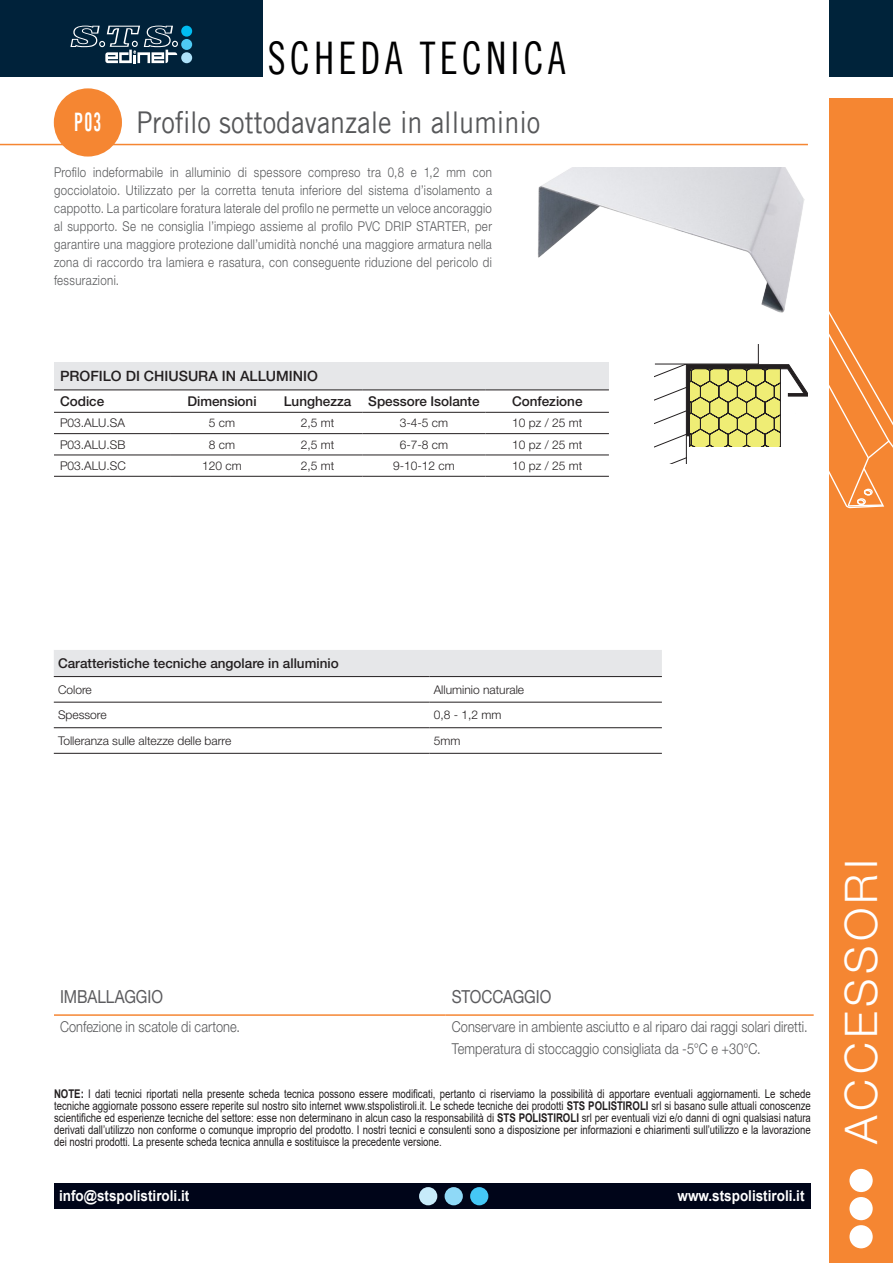
<style>
.page{position:relative;width:893px;height:1263px;background:#fff}
.page>*{position:absolute;margin:0;border:0;box-sizing:border-box;transform-origin:0 0}
.t1{font:45px "Trade Gothic LT Cond Eighteen";letter-spacing:.1em;color:#000001;scale:.9 1}
.t2{font:300 45px "Helvetica Neue LT Std";letter-spacing:.1em;color:#fff}
.ProductTitle{font:30px "Trade Gothic LT";color:#57585a;scale:.9 1}
.t3{font:25.5px "Trade Gothic LT Bold Cond Twenty";color:#fff;scale:.7 1}
.t4{font:18px "Helvetica Neue LT Std";letter-spacing:-.005em;color:#5c5c5f;scale:.85 1}
.BodyCopy{font:300 15px "Helvetica Neue LT Std";letter-spacing:.005em;color:#57585a;scale:.85 1}
.t5{font:700 15px "Arial";color:#fff;scale:.9 1}
.Table_Title{font:500 14.25px "Helvetica Neue LT Std";color:#231f20}
.BodyCopy-2{font:300 13.5px/18px "Helvetica Neue LT Std";letter-spacing:.03em;color:#57585a;text-align:justify;scale:.85 1}
.Table_Header{font:500 13.5px "Helvetica Neue LT Std";color:#231f20}
.t6{font:12px/12px "Arial";color:#231f20;text-align:justify;scale:.8 1}
.Table_BodyCopy{font:300 12px "Helvetica Neue LT Std";color:#231f20}
.s1{font-weight:700}
</style>
<div class="page">
<div style="left:54px;top:1183px;width:757px;height:26px;background:#000519"></div>
<div style="left:470px;top:1187px;width:18px;height:18px;background:#45c7f5;border-radius:50%"></div>
<div style="left:445px;top:1187px;width:18px;height:18px;background:#8fd9f7;border-radius:50%"></div>
<div style="left:419px;top:1187px;width:18px;height:18px;background:#c7ebfa;border-radius:50%"></div>
<div style="left:829px;top:98px;width:64px;height:1165px;background:#f58632"></div>
<svg style="left:829px;top:311px;width:64px;height:197px"></svg>
<div style="left:829px;top:0;width:64px;height:77px;background:#00233a"></div>
<div style="left:849px;top:1169px;width:24px;height:23px;background:#fff;border-radius:50%"></div>
<div style="left:849px;top:1197px;width:24px;height:23px;background:#fff;border-radius:50%"></div>
<div style="left:849px;top:1225px;width:24px;height:23px;background:#fff;border-radius:50%"></div>
<div style="left:0;top:0;width:262px;height:77px;background:#00223a"></div>
<div style="left:181px;top:26px;width:11px;height:11px;background:#00bcf1;border-radius:50%"></div>
<div style="left:181px;top:39px;width:11px;height:11px;background:#4ecaf4;border-radius:50%"></div>
<div style="left:181px;top:52px;width:11px;height:11px;background:#ade1f9;border-radius:50%"></div>
<svg style="left:70px;top:26px;width:108px;height:37px"></svg>
<hr style="left:0;top:144px;width:808px;height:1px;background:#f58632">
<div style="left:54px;top:88px;width:68px;height:69px;background:#f58632;border-radius:50%"></div>
<hr style="left:54px;top:1014px;width:392px;height:2px;background:#f58634">
<hr style="left:446px;top:1014px;width:368px;height:2px;background:#f58634">
<img style="left:538px;top:168px;width:267px;height:145px">
<svg style="left:654px;top:344px;width:154px;height:120px"></svg>
<div style="left:54px;top:650px;width:608px;height:26px;background:#e6e7e9"></div>
<hr style="left:54px;top:676px;width:375px;height:1px;background:#231f20">
<hr style="left:429px;top:676px;width:233px;height:1px;background:#231f20">
<hr style="left:54px;top:702px;width:375px;height:1px;background:#231f20">
<hr style="left:429px;top:702px;width:233px;height:1px;background:#231f20">
<hr style="left:54px;top:727px;width:375px;height:1px;background:#231f20">
<hr style="left:429px;top:727px;width:233px;height:1px;background:#231f20">
<hr style="left:54px;top:753px;width:375px;height:1px;background:#231f20">
<hr style="left:429px;top:753px;width:233px;height:1px;background:#231f20">
<div style="left:54px;top:363px;width:555px;height:27px;background:#e6e7e9"></div>
<hr style="left:54px;top:412px;width:117px;height:1px;background:#231f20">
<hr style="left:171px;top:412px;width:102px;height:1px;background:#231f20">
<hr style="left:273px;top:412px;width:89px;height:1px;background:#231f20">
<hr style="left:362px;top:412px;width:124px;height:1px;background:#231f20">
<hr style="left:486px;top:412px;width:123px;height:1px;background:#231f20">
<hr style="left:54px;top:433px;width:117px;height:1px;background:#231f20">
<hr style="left:171px;top:433px;width:102px;height:1px;background:#231f20">
<hr style="left:273px;top:433px;width:89px;height:1px;background:#231f20">
<hr style="left:362px;top:433px;width:124px;height:1px;background:#231f20">
<hr style="left:486px;top:433px;width:123px;height:1px;background:#231f20">
<hr style="left:54px;top:455px;width:117px;height:1px;background:#231f20">
<hr style="left:171px;top:455px;width:102px;height:1px;background:#231f20">
<hr style="left:273px;top:455px;width:89px;height:1px;background:#231f20">
<hr style="left:362px;top:455px;width:124px;height:1px;background:#231f20">
<hr style="left:486px;top:455px;width:123px;height:1px;background:#231f20">
<hr style="left:54px;top:476px;width:117px;height:1px;background:#231f20">
<hr style="left:171px;top:476px;width:102px;height:1px;background:#231f20">
<hr style="left:273px;top:476px;width:89px;height:1px;background:#231f20">
<hr style="left:362px;top:476px;width:124px;height:1px;background:#231f20">
<hr style="left:486px;top:476px;width:123px;height:1px;background:#231f20">
<hr style="left:54px;top:390px;width:117px;height:1px;background:#231f20">
<hr style="left:171px;top:390px;width:102px;height:1px;background:#231f20">
<hr style="left:273px;top:390px;width:89px;height:1px;background:#231f20">
<hr style="left:362px;top:390px;width:124px;height:1px;background:#231f20">
<hr style="left:486px;top:390px;width:123px;height:1px;background:#231f20">
<h1 class="t1" style="left:268px;top:31px;width:332px">SCHEDA TECNICA</h1>
<p class="t3" style="left:74px;top:107px;width:40px">P03</p>
<p class="ProductTitle" style="left:136px;top:104px;width:451px">Profilo sottodavanzale in alluminio</p>
<p class="BodyCopy-2" style="left:54px;top:163px;width:517px">Profilo indeformabile in alluminio di spessore compreso tra 0,8 e 1,2 mm con gocciolatoio. Utilizzato per la corretta tenuta inferiore del sistema d’isolamento a cappotto. La particolare foratura laterale del profilo ne permette un veloce ancoraggio al supporto. Se ne consiglia l’impiego assieme al profilo PVC DRIP STARTER, per garantire una maggiore protezione dall’umidità nonché una maggiore armatura nella zona di raccordo tra lamiera e rasatura, con conseguente riduzione del pericolo di fessurazioni.</p>
<p class="Table_Title" style="left:60px;top:368px;width:259px">PROFILO DI CHIUSURA IN ALLUMINIO</p>
<p class="Table_Header" style="left:60px;top:393px;width:46px">Codice</p>
<p class="Table_Header" style="left:187px;top:393px;width:71px">Dimensioni</p>
<p class="Table_Header" style="left:284px;top:393px;width:69px">Lunghezza</p>
<p class="Table_Header" style="left:368px;top:393px;width:113px">Spessore Isolante</p>
<p class="Table_Header" style="left:512px;top:393px;width:72px">Confezione</p>
<p class="Table_BodyCopy" style="left:60px;top:416px;width:66px">P03.ALU.SA</p>
<p class="Table_BodyCopy" style="left:209px;top:416px;width:28px">5 cm</p>
<p class="Table_BodyCopy" style="left:301px;top:416px;width:35px">2,5 mt</p>
<p class="Table_BodyCopy" style="left:400px;top:416px;width:50px">3-4-5 cm</p>
<p class="Table_BodyCopy" style="left:512px;top:416px;width:72px">10 pz / 25 mt</p>
<p class="Table_BodyCopy" style="left:60px;top:437px;width:67px">P03.ALU.SB</p>
<p class="Table_BodyCopy" style="left:209px;top:437px;width:28px">8 cm</p>
<p class="Table_BodyCopy" style="left:301px;top:437px;width:35px">2,5 mt</p>
<p class="Table_BodyCopy" style="left:400px;top:437px;width:50px">6-7-8 cm</p>
<p class="Table_BodyCopy" style="left:512px;top:437px;width:72px">10 pz / 25 mt</p>
<p class="Table_BodyCopy" style="left:60px;top:458px;width:67px">P03.ALU.SC</p>
<p class="Table_BodyCopy" style="left:202px;top:458px;width:41px">120 cm</p>
<p class="Table_BodyCopy" style="left:301px;top:458px;width:35px">2,5 mt</p>
<p class="Table_BodyCopy" style="left:393px;top:458px;width:63px">9-10-12 cm</p>
<p class="Table_BodyCopy" style="left:512px;top:458px;width:72px">10 pz / 25 mt</p>
<p class="Table_Header" style="left:58px;top:655px;width:282px">Caratteristiche tecniche angolare in alluminio</p>
<p class="Table_BodyCopy" style="left:58px;top:682px;width:35px">Colore</p>
<p class="Table_BodyCopy" style="left:434px;top:682px;width:92px">Alluminio naturale</p>
<p class="Table_BodyCopy" style="left:58px;top:708px;width:50px">Spessore</p>
<p class="Table_BodyCopy" style="left:434px;top:708px;width:69px">0,8 - 1,2 mm</p>
<p class="Table_BodyCopy" style="left:58px;top:733px;width:175px">Tolleranza sulle altezze delle barre</p>
<p class="Table_BodyCopy" style="left:434px;top:733px;width:28px">5mm</p>
<p class="t4" style="left:60px;top:986px;width:123px">IMBALLAGGIO</p>
<p class="t4" style="left:452px;top:986px;width:119px">STOCCAGGIO</p>
<p class="BodyCopy" style="left:60px;top:1017px;width:213px">Confezione in scatole di cartone.</p>
<p class="BodyCopy" style="left:452px;top:1017px;width:420px">Conservare in ambiente asciutto e al riparo dai raggi solari diretti.</p>
<p class="BodyCopy" style="left:452px;top:1039px;width:365px">Temperatura di stoccaggio consigliata da -5°C e +30°C.</p>
<p class="t6" style="left:54px;top:1088px;width:948px"><span class="s1">NOTE:</span> I dati tecnici riportati nella presente scheda tecnica possono essere modificati, pertanto ci riserviamo la possibilità di apportare eventuali aggiornamenti. Le schede tecniche aggiornate possono essere reperite sul nostro sito internet www.stspolistiroli.it. Le schede tecniche dei prodotti <span class="s1">STS POLISTIROLI</span> srl si basano sulle attuali conoscenze scientifiche ed esperienze tecniche del settore: esse non determinano in alcun caso la responsabilità di <span class="s1">STS POLISTIROLI</span> srl per eventuali vizi e/o danni di ogni qualsiasi natura derivati dall’utilizzo non conforme o comunque improprio del prodotto. I nostri tecnici e consulenti sono a disposizione per informazioni e chiarimenti sull’utilizzo e la lavorazione dei nostri prodotti. La presente scheda tecnica annulla e sostituisce la precedente versione.</p>
<p class="t5" style="left:59px;top:1185px;width:146px">info@stspolistiroli.it</p>
<p class="t5" style="left:677px;top:1185px;width:143px">www.stspolistiroli.it</p>
<h1 class="t2" style="left:834px;top:1143px;width:286px;rotate:-90deg">ACCESSORI</h1>
</div>
